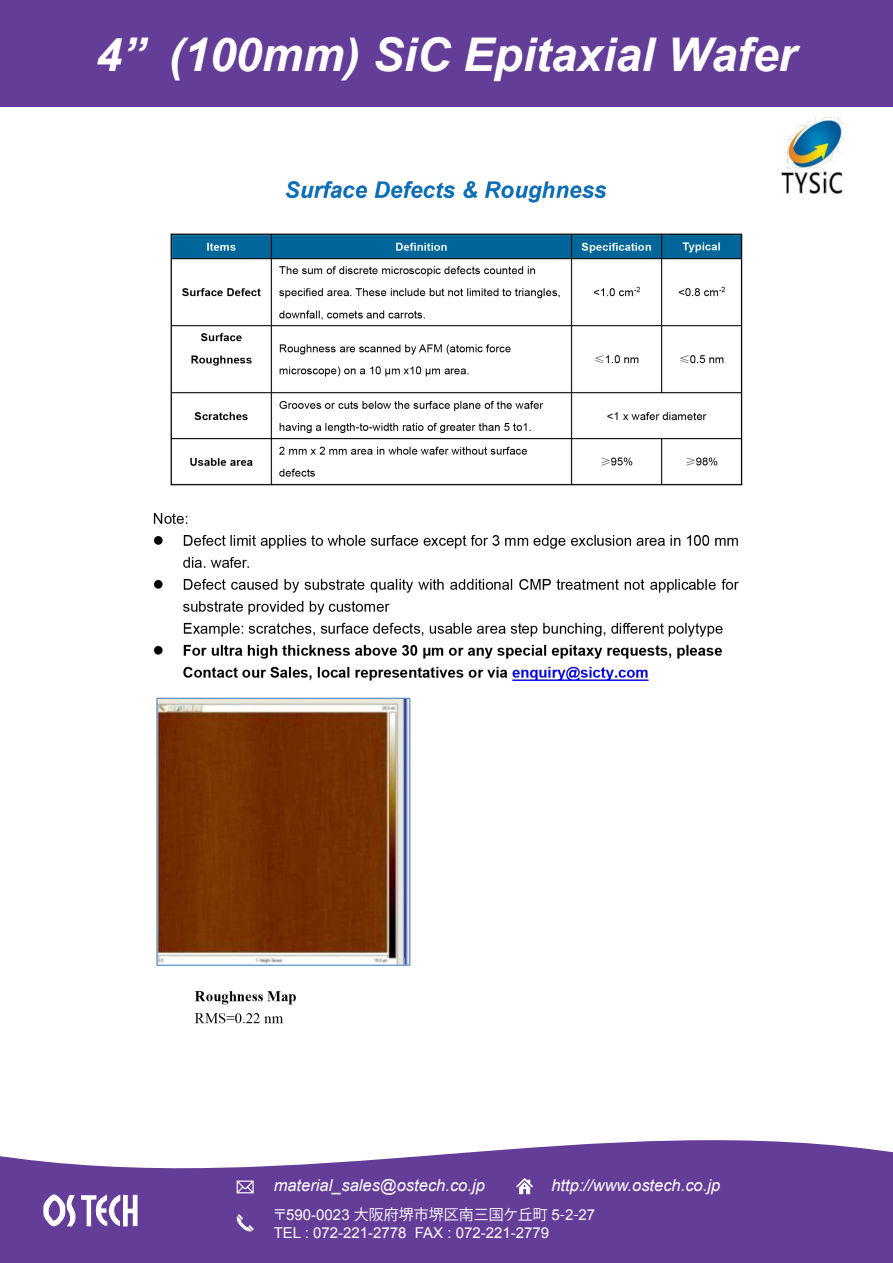
<style>
.page{position:relative;width:893px;height:1263px;background:#fff}
.page>*{position:absolute;margin:0;border:0;box-sizing:border-box;transform-origin:0 0}
.t1{font:italic 700 46.5px "Arial";color:#fff}
.t2{font:italic 16.5px "Arial";color:#fff}
.t3{font:15px "Arial";color:#fff}
.t4{font:15px "Koz Go Pr 6 N";color:#fff}
.s1{font-family:"Arial"}
</style>
<div class="page">
<img style="left:0;top:106px;width:893px;height:918px">
<div style="left:0;top:0;width:893px;height:106px;background:#643d98"></div>
<svg style="left:0;top:1140px;width:893px;height:123px;background:#7654a4"></svg>
<svg style="left:43px;top:1194px;width:95px;height:32px"></svg>
<svg style="left:237px;top:1214px;width:17px;height:17px"></svg>
<svg style="left:516px;top:1178px;width:17px;height:16px"></svg>
<svg style="left:237px;top:1180px;width:17px;height:13px"></svg>
<h1 class="t1" style="left:96px;top:24px;width:702px">4” (100mm) SiC Epitaxial Wafer</h1>
<p class="t2" style="left:274px;top:1175px;width:213px">material_sales@ostech.co.jp</p>
<p class="t2" style="left:551px;top:1175px;width:170px">http://www.ostech.co.jp</p>
<p class="t4" style="left:272px;top:1206px;width:324px">〒<span class="s1">590-0023</span> 大阪府堺市堺区南三国ケ丘町 <span class="s1">5</span>-<span class="s1">2</span>-<span class="s1">27</span></p>
<p class="t3" style="left:274px;top:1223px;width:277px">TEL : 072-221-2778 FAX : 072-221-2779</p>
</div>
